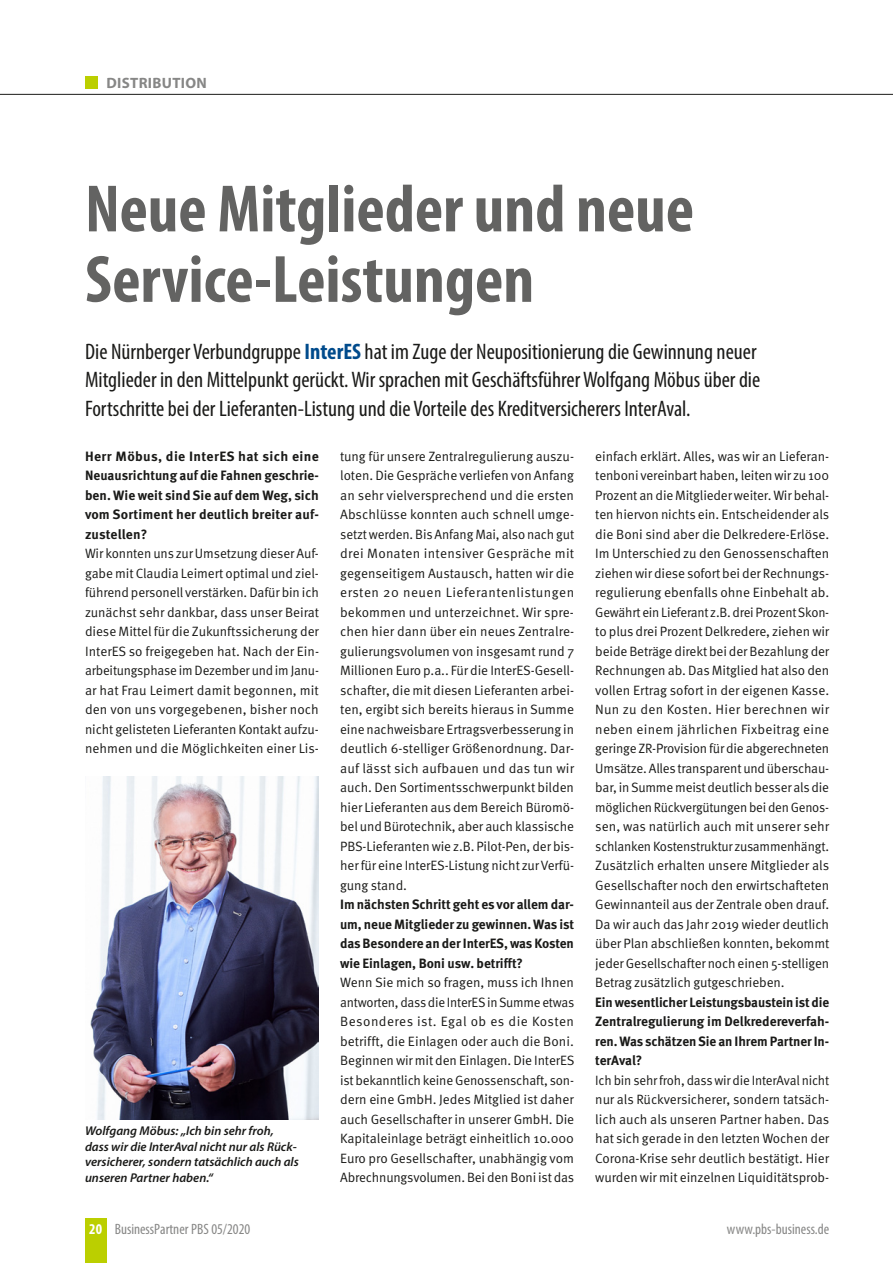
<style>
.page{position:relative;width:893px;height:1263px;background:#fff}
.page>*{position:absolute;margin:0;border:0;box-sizing:border-box;transform-origin:0 0}
.t1{font:700 condensed 67.5px/70.5px "Myriad Pro";color:#636362}
.t2{font:condensed 22.5px/28.5px "Myriad Pro";color:#1a1a18}
.t3{font:condensed 15px "Myriad Pro";color:#878786}
.t4{font:700 15px "Myriad Pro";letter-spacing:.02em;color:#878786}
.t5{font:13.5px/19.5px "Meta OT Norm";letter-spacing:-.01em;color:#1a1a18;text-align:justify}
.t6{font:700 13.5px/19.5px "Meta OT";letter-spacing:-.005em;color:#1a1a18;text-align:justify}
.t7{font:13.5px/19.5px "Meta OT Norm";letter-spacing:-.01em;color:#1a1a18;text-align:justify;scale:.96 1}
.t8{font:italic 600 12.75px/15.8px "Myriad Pro";color:#1a1a18}
.s1{font-weight:700;color:#004b8c}
.s2{font-weight:700;color:#fff}
</style>
<div class="page">
<div style="left:85px;top:1218px;width:21px;height:45px;background:#bbcf00"></div>
<div style="left:85px;top:77px;width:13px;height:12px;background:#bbcf00"></div>
<img style="left:90px;top:777px;width:229px;height:342px">
<hr style="left:0;top:94px;width:893px;height:1px;background:#1a1a18">
<p class="t4" style="left:106px;top:73px;width:102px">DISTRIBUTION</p>
<h1 class="t1" style="left:85px;top:172px;width:610px">Neue Mitglieder und neue<br>Service-Leistungen</h1>
<p class="t2" style="left:85px;top:337px;width:677px">Die Nürnberger Verbundgruppe <span class="s1">InterES</span> hat im Zuge der Neupositionierung die Gewinnung neuer<br>Mitglieder in den Mittelpunkt gerückt. Wir sprachen mit Geschäftsführer Wolfgang Möbus über die<br>Fortschritte bei der Lieferanten-Listung und die Vorteile des Kreditversicherers InterAval.</p>
<p class="t6" style="left:85px;top:446px;width:235px">Herr Möbus, die InterES hat sich eine Neuausrichtung auf die Fahnen geschrie&shy;ben. Wie weit sind Sie auf dem Weg, sich vom Sortiment her deutlich breiter auf&shy;zustellen?</p>
<p class="t5" style="left:85px;top:544px;width:236px">Wir konnten uns zur Umsetzung dieser Auf&shy;gabe mit Claudia Leimert optimal und ziel&shy;führend personell verstärken. Dafür bin ich zunächst sehr dankbar, dass unser Beirat diese Mittel für die Zukunftssicherung der InterES so freigegeben hat. Nach der Ein&shy;arbeitungsphase im Dezember und im Janu&shy;ar hat Frau Leimert damit begonnen, mit den von uns vorgegebenen, bisher noch nicht gelisteten Lieferanten Kontakt aufzu&shy;nehmen und die Möglichkeiten einer Lis-</p>
<p class="t8" style="left:85px;top:1122px;width:215px">Wolfgang Möbus: „Ich bin sehr froh, dass wir die InterAval nicht nur als Rück&shy;versicherer, sondern tatsächlich auch als unseren Partner haben.“</p>
<p class="t5" style="left:340px;top:446px;width:236px">tung für unsere Zentralregulierung auszu&shy;loten. Die Gespräche verliefen von Anfang an sehr vielversprechend und die ersten Abschlüsse konnten auch schnell umge&shy;setzt werden. Bis Anfang Mai, also nach gut drei Monaten intensiver Gespräche mit gegenseitigem Austausch, hatten wir die ersten 20 neuen Lieferantenlistungen bekommen und unterzeichnet. Wir spre&shy;chen hier dann über ein neues Zentralre&shy;gulierungsvolumen von insgesamt rund 7<br>Millionen Euro p.a.. Für die InterES-Gesell&shy;schafter, die mit diesen Lieferanten arbei&shy;ten, ergibt sich bereits hieraus in Summe eine nachweisbare Ertragsverbesserung in deutlich 6-stelliger Größenordnung. Dar&shy;auf lässt sich aufbauen und das tun wir auch. Den Sortimentsschwerpunkt bilden hier Lieferanten aus dem Bereich Büromö&shy;bel und Bürotechnik, aber auch klassische PBS-Lieferanten wie z.B. Pilot-Pen, der bis&shy;her für eine InterES-Listung nicht zur Verfü&shy;gung stand.</p>
<p class="t6" style="left:340px;top:895px;width:235px">Im nächsten Schritt geht es vor allem dar&shy;um, neue Mitglieder zu gewinnen. Was ist das Besondere an der InterES, was Kosten wie Einlagen, Boni usw. betrifft?</p>
<p class="t5" style="left:340px;top:973px;width:236px">Wenn Sie mich so fragen, muss ich Ihnen antworten, dass die InterES in Summe etwas Besonderes ist. Egal ob es die Kosten betrifft, die Einlagen oder auch die Boni.<br>Beginnen wir mit den Einlagen. Die InterES ist bekanntlich keine Genossenschaft, son&shy;dern eine GmbH. Jedes Mitglied ist daher auch Gesellschafter in unserer GmbH. Die Kapitaleinlage beträgt einheitlich 10.000<br>Euro pro Gesellschafter, unabhängig vom Abrechnungsvolumen. Bei den Boni ist das</p>
<p class="t5" style="left:595px;top:446px;width:235px">einfach erklärt. Alles, was wir an Lieferan&shy;tenboni vereinbart haben, leiten wir zu 100<br>Prozent an die Mitglieder weiter. Wir behal&shy;ten hiervon nichts ein. Entscheidender als die Boni sind aber die Delkredere-Erlöse.<br>Im Unterschied zu den Genossenschaften ziehen wir diese sofort bei der Rechnungs&shy;regulierung ebenfalls ohne Einbehalt ab.<br>Gewährt ein Lieferant z.B. drei Prozent Skon&shy;to plus drei Prozent Delkredere, ziehen wir beide Beträge direkt bei der Bezahlung der Rechnungen ab. Das Mitglied hat also den vollen Ertrag sofort in der eigenen Kasse.<br>Nun zu den Kosten. Hier berechnen wir neben einem jährlichen Fixbeitrag eine geringe ZR-Provision für die abgerechneten Umsätze. Alles transparent und überschau&shy;bar, in Summe meist deutlich besser als die möglichen Rückvergütungen bei den Genos&shy;sen, was natürlich auch mit unserer sehr schlanken Kostenstruktur zusammenhängt.<br>Zusätzlich erhalten unsere Mitglieder als Gesellschafter noch den erwirtschafteten Gewinnanteil aus der Zentrale oben drauf.<br>Da wir auch das Jahr 2019 wieder deutlich über Plan abschließen konnten, bekommt jeder Gesellschafter noch einen 5-stelligen Betrag zusätzlich gutgeschrieben.</p>
<p class="t6" style="left:595px;top:992px;width:235px">Ein wesentlicher Leistungsbaustein ist die Zentralregulierung im Delkredereverfah&shy;ren. Was schätzen Sie an Ihrem Partner In&shy;terAval?</p>
<p class="t7" style="left:595px;top:1070px;width:245px">Ich bin sehr froh, dass wir die InterAval nicht nur als Rückversicherer, sondern tatsäch&shy;lich auch als unseren Partner haben. Das hat sich gerade in den letzten Wochen der Corona-Krise sehr deutlich bestätigt. Hier wurden wir mit einzelnen Liquiditätsprob-</p>
<p class="t3" style="left:89px;top:1220px;width:162px"><span class="s2">20</span> BusinessPartner PBS 05/2020</p>
<p class="t3" style="left:727px;top:1220px;width:104px">www.pbs-business.de</p>
</div>
